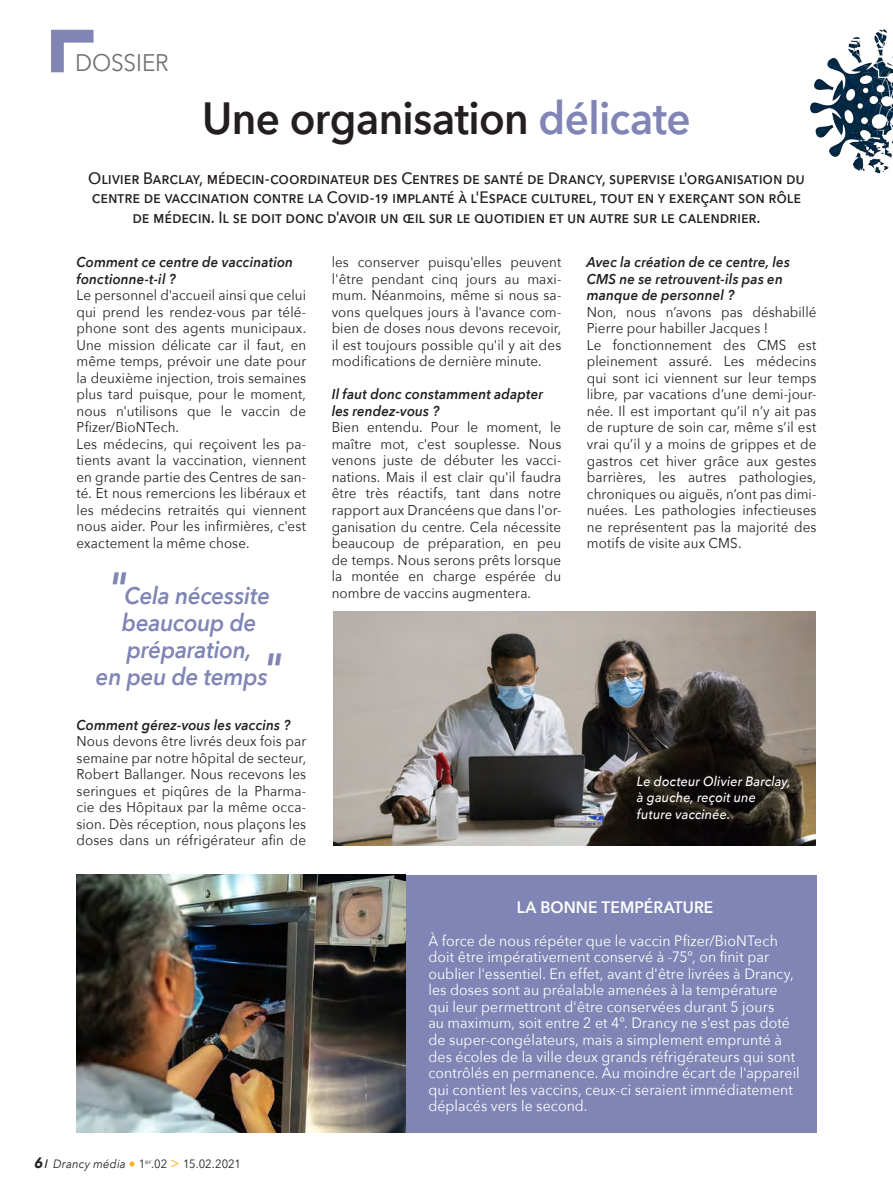
<style>
.page{position:relative;width:893px;height:1191px;background:#fff}
.page>*{position:absolute;margin:0;border:0;box-sizing:border-box;transform-origin:0 0}
.t1{font:600 45px "Avenir Next";letter-spacing:-.015em;color:#231f20;scale:.94 1}
.t2{font:italic 600 24px/27px "Avenir Next";letter-spacing:-.01em;color:#8085b5;text-align:center;scale:.94 1}
.t3{font:24px "Avenir Next";letter-spacing:-.01em;color:#6f7073;scale:.94 1}
.t4{font:500 16.5px/19.5px "Avenir Next";color:#231f20;scale:.94 1}
.t5{font:600 16.5px "Avenir Next";letter-spacing:.01em;color:#fff;scale:.94 1}
.t6{font:15px/16.5px "Avenir Next";letter-spacing:.005em;color:#fff;scale:.94 1}
.t7{font:14.25px/16.5px "Avenir Next";letter-spacing:.005em;color:#231f20;text-align:justify;scale:.94 1}
.t8{font:italic 600 14.25px/16.5px "Avenir Next";letter-spacing:.01em;color:#231f20;scale:.94 1}
.t9{font:italic 500 13.5px "Avenir Next";letter-spacing:.01em;color:#fff;scale:.94 1}
.t10{font:12px "Avenir Next";color:#231f20;scale:.94 1}
.s1{color:#8085b5}
.s2{font-size:45px}
.s3{font-family:"Avenir";font-weight:900;font-style:italic;font-size:15px}
.s4{font-family:"Arial";font-weight:700}
.s5{font-style:italic}
.s6{font-size:14.25px;color:#faaf18}
.s7{font-size:15px;color:#faaf18}
</style>
<div class="page">
<div style="left:77px;top:875px;width:739px;height:257px;background:#8085b5"></div>
<img style="left:333px;top:611px;width:483px;height:234px">
<svg style="left:51px;top:30px;width:43px;height:42px"></svg>
<img style="left:810px;top:30px;width:83px;height:144px">
<img style="left:77px;top:875px;width:328px;height:257px">
<p class="t3" style="left:75px;top:42px;width:101px">DOSSIER</p>
<p class="t1" style="left:202px;top:80px;width:521px">Une organisation <span class="s1">délicate</span></p>
<p class="t4" style="left:88px;top:168px;width:764px">Olivier Barclay, médecin-coordinateur des Centres de santé de Drancy, supervise l'organisation du centre de vaccination contre la Covid-19 implanté à l'Espace culturel, tout en y exerçant son rôle</p>
<p class="t4" style="left:132px;top:207px;width:670px">de médecin. Il se doit donc d'avoir un œil sur le quotidien et un autre sur le calendrier.</p>
<p class="t8" style="left:77px;top:254px;width:232px">Comment ce centre de vaccination fonctionne-t-il ?</p>
<p class="t7" style="left:77px;top:286px;width:246px">Le personnel d'accueil ainsi que celui qui prend les rendez-vous par télé&shy;phone sont des agents municipaux.<br>Une mission délicate car il faut, en même temps, prévoir une date pour la deuxième injection, trois semaines plus tard puisque, pour le moment, nous n'utilisons que le vaccin de Pfizer/BioNTech.</p>
<p class="t7" style="left:77px;top:435px;width:246px">Les médecins, qui reçoivent les pa&shy;tients avant la vaccination, viennent en grande partie des Centres de san&shy;té. Et nous remercions les libéraux et les médecins retraités qui viennent nous aider. Pour les infirmières, c'est exactement la même chose.</p>
<p class="t7" style="left:332px;top:253px;width:246px">les conserver puisqu'elles peuvent l'être pendant cinq jours au maxi&shy;mum. Néanmoins, même si nous sa&shy;vons quelques jours à l'avance com&shy;bien de doses nous devons recevoir, il est toujours possible qu'il y ait des modifications de dernière minute.</p>
<p class="t8" style="left:332px;top:386px;width:226px">Il faut donc constamment adapter les rendez-vous ?</p>
<p class="t7" style="left:332px;top:418px;width:246px">Bien entendu. Pour le moment, le maître mot, c'est souplesse. Nous venons juste de débuter les vacci&shy;nations. Mais il est clair qu'il faudra être très réactifs, tant dans notre rapport aux Drancéens que dans l'or&shy;ganisation du centre. Cela nécessite beaucoup de préparation, en peu de temps. Nous serons prêts lorsque la montée en charge espérée du nombre de vaccins augmentera.</p>
<p class="t8" style="left:587px;top:254px;width:218px">Avec la création de ce centre, les<br>CMS ne se retrouvent-ils pas en manque de personnel ?</p>
<p class="t7" style="left:587px;top:303px;width:246px">Non, nous n’avons pas déshabillé<br>Pierre pour habiller Jacques !</p>
<p class="t7" style="left:587px;top:336px;width:246px">Le fonctionnement des CMS est pleinement assuré. Les médecins qui sont ici viennent sur leur temps libre, par vacations d’une demi-jour&shy;née. Il est important qu’il n’y ait pas de rupture de soin car, même s’il est vrai qu’il y a moins de grippes et de gastros cet hiver grâce aux gestes barrières, les autres pathologies, chroniques ou aiguës, n’ont pas dimi&shy;nuées. Les pathologies infectieuses ne représentent pas la majorité des motifs de visite aux CMS.</p>
<p class="t2" style="left:108px;top:581px;width:174px"><span class="s2">"</span>Cela nécessite beaucoup de préparation,</p>
<p class="t2" style="left:96px;top:662px;width:200px">en peu de temps<span class="s2">"</span></p>
<p class="t8" style="left:77px;top:716px;width:229px">Comment gérez-vous les vaccins ?</p>
<p class="t7" style="left:77px;top:732px;width:246px">Nous devons être livrés deux fois par semaine par notre hôpital de secteur, Robert Ballanger. Nous recevons les seringues et piqûres de la Pharma&shy;cie des Hôpitaux par la même occa&shy;sion. Dès réception, nous plaçons les doses dans un réfrigérateur afin de</p>
<p class="t10" style="left:34px;top:1153px;width:222px"><span class="s3">6</span> <span class="s4">/</span> <span class="s5">Drancy média</span> <span class="s6">•</span> 1<sup>er</sup>.02 <span class="s7">&gt;</span> 15.02.2021</p>
<p class="t9" style="left:637px;top:769px;width:165px">Le docteur Olivier Barclay,</p>
<p class="t9" style="left:637px;top:786px;width:128px">à gauche, reçoit une</p>
<p class="t9" style="left:637px;top:802px;width:101px">future vaccinée.</p>
<p class="t5" style="left:517px;top:893px;width:210px">LA BONNE TEMPÉRATURE</p>
<p class="t6" style="left:428px;top:931px;width:397px">À force de nous répéter que le vaccin Pfizer/BioNTech doit être impérativement conservé à -75°, on finit par oublier l'essentiel. En effet, avant d'être livrées à Drancy, les doses sont au préalable amenées à la température qui leur permettront d'être conservées durant 5 jours<br>au maximum, soit entre 2 et 4°. Drancy ne s'est pas doté de super-congélateurs, mais a simplement emprunté à des écoles de la ville deux grands réfrigérateurs qui sont contrôlés en permanence. Au moindre écart de l'appareil qui contient les vaccins, ceux-ci seraient immédiatement déplacés vers le second.</p>
</div>
